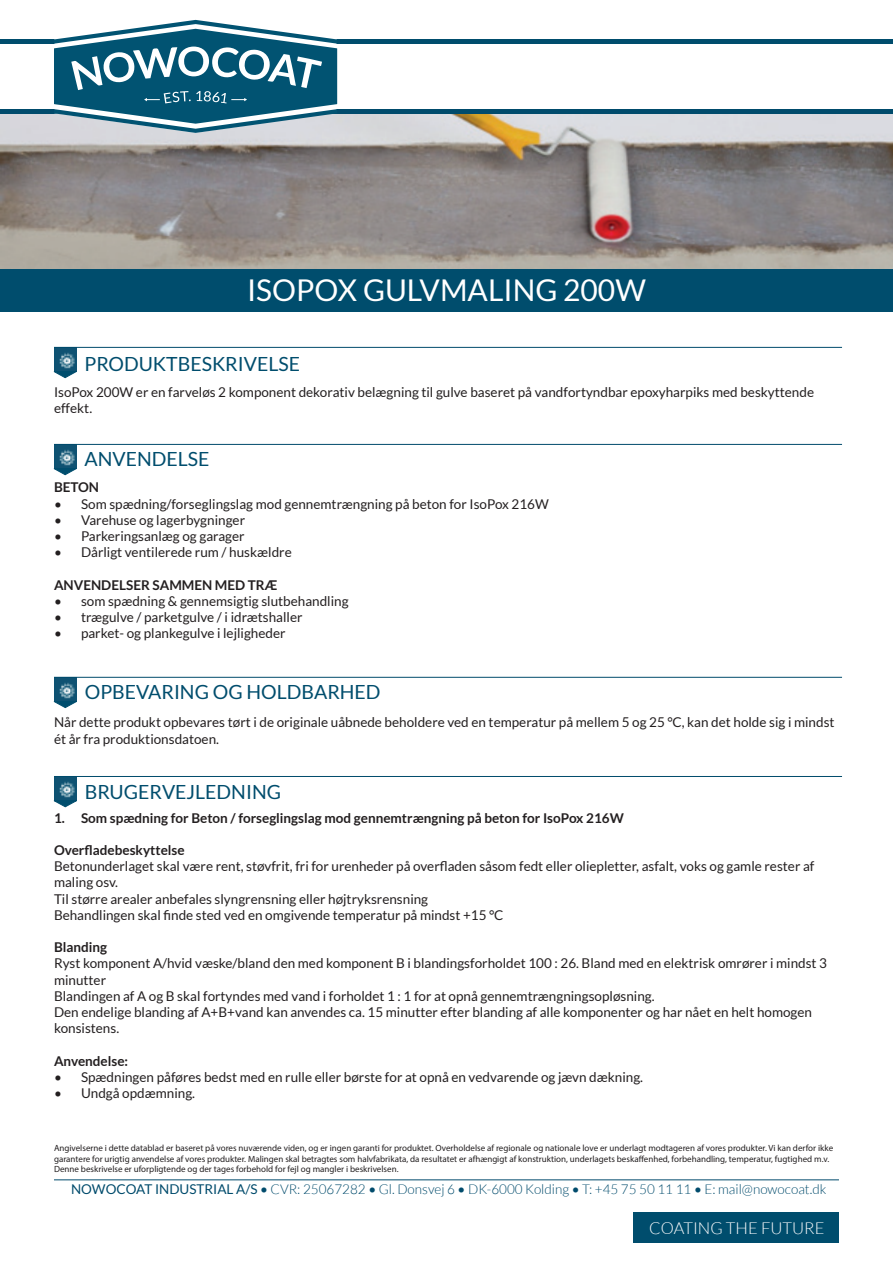
<style>
.page{position:relative;width:893px;height:1263px;background:#fff}
.page>*{position:absolute;margin:0;border:0;box-sizing:border-box;transform-origin:0 0}
.t1{font:30px "Lato";color:#fff}
.t2{font:19.5px "Lato";color:#004d6d}
.t3{font:300 16.5px "Lato";color:#fff}
.t4{font:13.5px/16.2px "Lato";color:#231f20}
.t5{font:700 13.5px "Lato";color:#231f20}
.t6{font:300 13.5px "Lato";color:#004b6c}
.t7{font:9px/10.8px "Myriad Pro";color:#231f20}
.s1{font-weight:400}
</style>
<div class="page">
<div style="left:0;top:269px;width:893px;height:43px;background:#004d6d"></div>
<img style="left:0;top:113px;width:893px;height:156px">
<div style="left:0;top:39px;width:893px;height:5px;background:#004d6d"></div>
<hr style="left:0;top:109px;width:893px;height:4px;background:#004b6c">
<svg style="left:54px;top:19px;width:283px;height:114px"></svg>
<img style="left:54px;top:348px;width:22px;height:23px">
<svg style="left:54px;top:371px;width:23px;height:7px"></svg>
<hr style="left:54px;top:347px;width:788px;height:1px;background:#004b6c">
<hr style="left:54px;top:1179px;width:785px;height:1px;background:#004b6c">
<img style="left:54px;top:445px;width:22px;height:23px">
<svg style="left:54px;top:468px;width:23px;height:7px"></svg>
<hr style="left:54px;top:444px;width:788px;height:1px;background:#004b6c">
<div style="left:633px;top:1212px;width:206px;height:31px;background:#004d6d"></div>
<img style="left:54px;top:777px;width:23px;height:23px">
<svg style="left:54px;top:800px;width:23px;height:7px"></svg>
<hr style="left:54px;top:776px;width:788px;height:1px;background:#004b6c">
<img style="left:54px;top:678px;width:23px;height:23px">
<svg style="left:54px;top:701px;width:23px;height:7px"></svg>
<hr style="left:54px;top:677px;width:788px;height:1px;background:#004b6c">
<h1 class="t1" style="left:247px;top:273px;width:400px">ISOPOX GULVMALING 200W</h1>
<h2 class="t2" style="left:84px;top:353px;width:217px">PRODUKTBESKRIVELSE</h2>
<p class="t4" style="left:54px;top:383px;width:762px">IsoPox 200W er en farveløs 2 komponent dekorativ belægning til gulve baseret på vandfortyndbar epoxyharpiks med beskyttende effekt.</p>
<h2 class="t2" style="left:84px;top:448px;width:127px">ANVENDELSE</h2>
<p class="t5" style="left:54px;top:480px;width:47px">BETON</p>
<p class="t4" style="left:54px;top:496px;width:496px">• Som spædning/forseglingslag mod gennemtrængning på beton for IsoPox 216W</p>
<p class="t4" style="left:54px;top:512px;width:193px">• Varehuse og lagerbygninger</p>
<p class="t4" style="left:54px;top:528px;width:192px">• Parkeringsanlæg og garager</p>
<p class="t4" style="left:54px;top:544px;width:239px">• Dårligt ventilerede rum / huskældre</p>
<p class="t5" style="left:54px;top:577px;width:225px">ANVENDELSER SAMMEN MED TRÆ</p>
<p class="t4" style="left:54px;top:593px;width:296px">• som spædning &amp; gennemsigtig slutbehandling</p>
<p class="t4" style="left:54px;top:609px;width:250px">• trægulve / parketgulve / i idrætshaller</p>
<p class="t4" style="left:54px;top:625px;width:233px">• parket- og plankegulve i lejligheder</p>
<h2 class="t2" style="left:85px;top:681px;width:297px">OPBEVARING OG HOLDBARHED</h2>
<p class="t4" style="left:54px;top:714px;width:782px">Når dette produkt opbevares tørt i de originale uåbnede beholdere ved en temperatur på mellem 5 og 25 °C, kan det holde sig i mindst ét år fra produktionsdatoen.</p>
<h2 class="t2" style="left:85px;top:780px;width:198px">BRUGERVEJLEDNING</h2>
<p class="t5" style="left:54px;top:810px;width:571px">1. Som spædning for Beton / forseglingslag mod gennemtrængning på beton for IsoPox 216W</p>
<p class="t5" style="left:54px;top:842px;width:132px">Overfladebeskyttelse</p>
<p class="t4" style="left:54px;top:858px;width:762px">Betonunderlaget skal være rent, støvfrit, fri for urenheder på overfladen såsom fedt eller oliepletter, asfalt, voks og gamle rester af maling osv.<br>Til større arealer anbefales slyngrensning eller højtryksrensning<br>Behandlingen skal finde sted ved en omgivende temperatur på mindst +15 °C</p>
<p class="t5" style="left:54px;top:939px;width:55px">Blanding</p>
<p class="t4" style="left:54px;top:955px;width:775px">Ryst komponent A/hvid væske/bland den med komponent B i blandingsforholdet 100 : 26. Bland med en elektrisk omrører i mindst 3 minutter<br>Blandingen af A og B skal fortyndes med vand i forholdet 1 : 1 for at opnå gennemtrængningsopløsning.<br>Den endelige blanding af A+B+vand kan anvendes ca. 15 minutter efter blanding af alle komponenter og har nået en helt homogen konsistens.</p>
<p class="t5" style="left:54px;top:1053px;width:76px">Anvendelse:</p>
<p class="t4" style="left:54px;top:1069px;width:591px">• Spædningen påføres bedst med en rulle eller børste for at opnå en vedvarende og jævn dækning.</p>
<p class="t4" style="left:54px;top:1085px;width:143px">• Undgå opdæmning.</p>
<p class="t7" style="left:54px;top:1142px;width:781px">Angivelserne i dette datablad er baseret på vores nuværende viden, og er ingen garanti for produktet. Overholdelse af regionale og nationale love er underlagt modtageren af vores produkter. Vi kan derfor ikke garantere for urigtig anvendelse af vores produkter. Malingen skal betragtes som halvfabrikata, da resultatet er afhængigt af konstruktion, underlagets beskaffenhed, forbehandling, temperatur, fugtighed m.v.<br>Denne beskrivelse er uforpligtende og der tages forbehold for fejl og mangler i beskrivelsen.</p>
<p class="t6" style="left:71px;top:1182px;width:757px"><span class="s1">NOWOCOAT INDUSTRIAL A/S •</span> CVR: 25067282 <span class="s1">•</span> Gl. Donsvej 6 <span class="s1">•</span> DK-6000 Kolding <span class="s1">•</span> T: +45 75 50 11 11 <span class="s1">•</span> E: mail@nowocoat.dk</p>
<p class="t3" style="left:649px;top:1219px;width:177px">COATING THE FUTURE</p>
</div>
